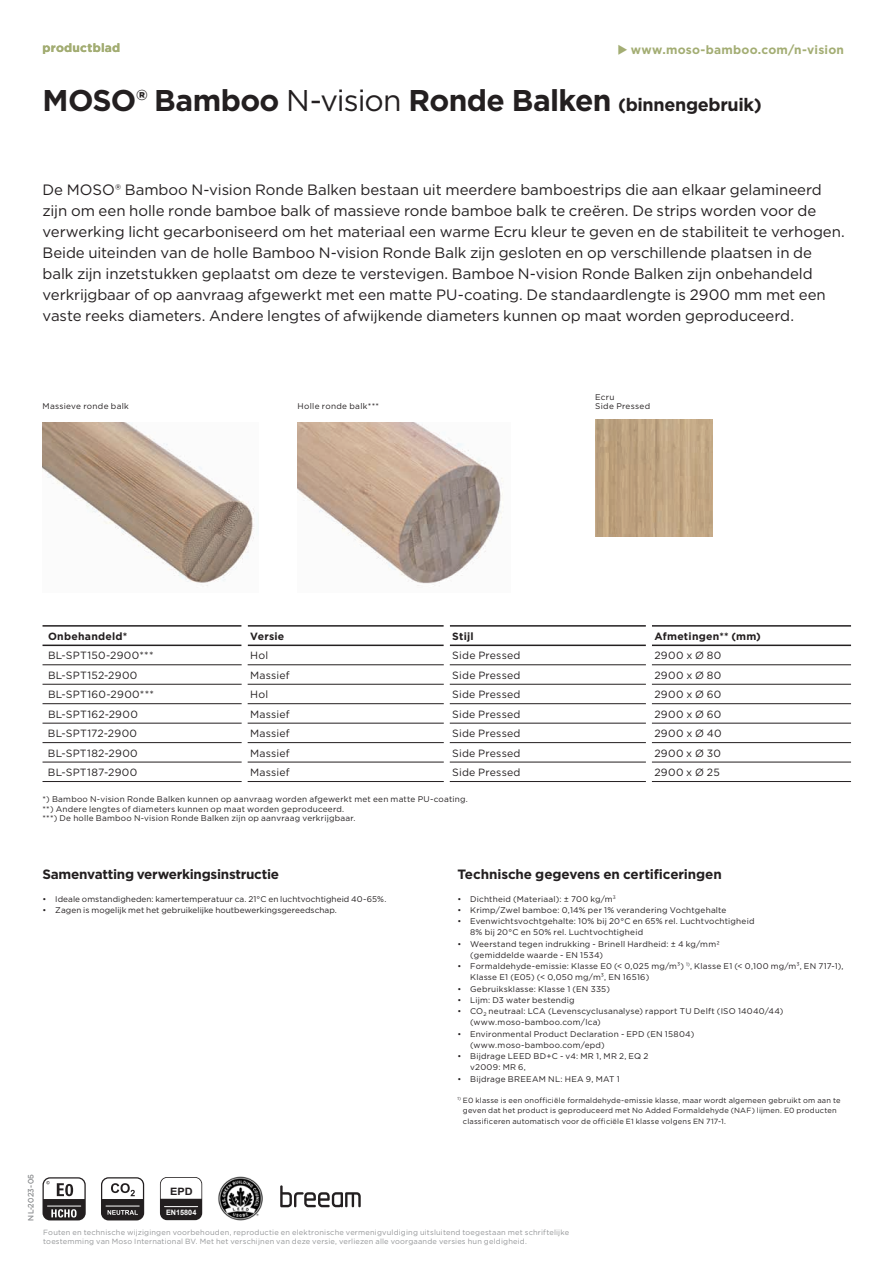
<style>
.page{position:relative;width:893px;height:1263px;background:#fff}
.page>*{position:absolute;margin:0;border:0;box-sizing:border-box;transform-origin:0 0}
.t1{font:700 30px "Gotham";letter-spacing:-.02em;color:#231f20}
.t2{font:15px/21px "Gotham";letter-spacing:-.005em;color:#231f20}
.t3{font:700 13.5px "Gotham";letter-spacing:-.02em;color:#231f20}
.t4{font:700 12px "Gotham";letter-spacing:.02em;color:#a3ad73}
.t5{font:10.5px "Gotham";letter-spacing:.02em;color:#231f20}
.t6{font:700 10.5px "Gotham";letter-spacing:.025em;color:#231f20}
.t7{font:700 10.2px "Arial";color:#231f20;scale:1.08 1}
.t8{font:8.25px/11.2px "Gotham";letter-spacing:.025em;color:#231f20}
.t9{font:8.25px "Gotham";letter-spacing:.005em;color:#231f20}
.t10{font:7.5px/9px "Gotham";letter-spacing:.025em;color:#949698}
.t11{font:7.5px/10.5px "Gotham";letter-spacing:.025em;color:#231f20}
.t12{font:700 7.35px "Arial";color:#fff}
.s1{font-weight:400}
.s2{font-size:18px}
</style>
<div class="page">
<img style="left:298px;top:422px;width:205px;height:164px">
<img style="left:43px;top:422px;width:211px;height:165px">
<img style="left:595px;top:420px;width:118px;height:117px">
<div style="left:101px;top:1177px;width:43px;height:43px;background:#231f20;border-radius:8px"></div>
<hr style="left:106px;top:1205px;width:34px;height:1px;background:#fff">
<svg style="left:102px;top:1178px;width:41px;height:21px"></svg>
<svg style="left:108px;top:1210px;width:30px;height:5px"></svg>
<img style="left:218px;top:1176px;width:45px;height:44px">
<div style="left:160px;top:1177px;width:42px;height:43px;background:#231f20;border-radius:7px"></div>
<svg style="left:161px;top:1178px;width:40px;height:21px"></svg>
<hr style="left:164px;top:1206px;width:34px;height:1px;background:#fff">
<svg style="left:280px;top:1185px;width:81px;height:22px"></svg>
<div style="left:43px;top:1177px;width:43px;height:43px;background:#231f20;border-radius:8px"></div>
<hr style="left:47px;top:1205px;width:34px;height:1px;background:#fff">
<svg style="left:51px;top:1209px;width:26px;height:8px"></svg>
<svg style="left:44px;top:1178px;width:40px;height:21px"></svg>
<hr style="left:43px;top:625px;width:199px;height:2px;background:#231f20">
<hr style="left:248px;top:625px;width:196px;height:2px;background:#231f20">
<hr style="left:450px;top:625px;width:196px;height:2px;background:#231f20">
<hr style="left:652px;top:625px;width:199px;height:2px;background:#231f20">
<hr style="left:43px;top:644px;width:199px;height:2px;background:#231f20">
<hr style="left:248px;top:644px;width:196px;height:2px;background:#231f20">
<hr style="left:450px;top:644px;width:196px;height:2px;background:#231f20">
<hr style="left:652px;top:644px;width:199px;height:2px;background:#231f20">
<hr style="left:43px;top:664px;width:199px;height:1px;background:#231f20">
<hr style="left:248px;top:664px;width:196px;height:1px;background:#231f20">
<hr style="left:450px;top:664px;width:196px;height:1px;background:#231f20">
<hr style="left:652px;top:664px;width:199px;height:1px;background:#231f20">
<hr style="left:43px;top:684px;width:199px;height:1px;background:#231f20">
<hr style="left:248px;top:684px;width:196px;height:1px;background:#231f20">
<hr style="left:450px;top:684px;width:196px;height:1px;background:#231f20">
<hr style="left:652px;top:684px;width:199px;height:1px;background:#231f20">
<hr style="left:43px;top:703px;width:199px;height:1px;background:#231f20">
<hr style="left:248px;top:703px;width:196px;height:1px;background:#231f20">
<hr style="left:450px;top:703px;width:196px;height:1px;background:#231f20">
<hr style="left:652px;top:703px;width:199px;height:1px;background:#231f20">
<hr style="left:43px;top:723px;width:199px;height:1px;background:#231f20">
<hr style="left:248px;top:723px;width:196px;height:1px;background:#231f20">
<hr style="left:450px;top:723px;width:196px;height:1px;background:#231f20">
<hr style="left:652px;top:723px;width:199px;height:1px;background:#231f20">
<hr style="left:43px;top:742px;width:199px;height:1px;background:#231f20">
<hr style="left:248px;top:742px;width:196px;height:1px;background:#231f20">
<hr style="left:450px;top:742px;width:196px;height:1px;background:#231f20">
<hr style="left:652px;top:742px;width:199px;height:1px;background:#231f20">
<hr style="left:43px;top:762px;width:199px;height:1px;background:#231f20">
<hr style="left:248px;top:762px;width:196px;height:1px;background:#231f20">
<hr style="left:450px;top:762px;width:196px;height:1px;background:#231f20">
<hr style="left:652px;top:762px;width:199px;height:1px;background:#231f20">
<hr style="left:43px;top:781px;width:199px;height:1px;background:#231f20">
<hr style="left:248px;top:781px;width:196px;height:1px;background:#231f20">
<hr style="left:450px;top:781px;width:196px;height:1px;background:#231f20">
<hr style="left:652px;top:781px;width:199px;height:1px;background:#231f20">
<h3 class="t4" style="left:43px;top:40px;width:79px">productblad</h3>
<h3 class="t4" style="left:617px;top:41px;width:228px">◆ www.moso-bamboo.com/n-vision</h3>
<h1 class="t1" style="left:43px;top:81px;width:721px">MOSO® Bamboo <span class="s1">N-vision</span> Ronde Balken <span class="s2">(binnengebruik)</span></h1>
<p class="t2" style="left:43px;top:179px;width:804px">De MOSO® Bamboo N-vision Ronde Balken bestaan uit meerdere bamboestrips die aan elkaar gelamineerd zijn om een holle ronde bamboe balk of massieve ronde bamboe balk te creëren. De strips worden voor de verwerking licht gecarboniseerd om het materiaal een warme Ecru kleur te geven en de stabiliteit te verhogen.<br>Beide uiteinden van de holle Bamboo N-vision Ronde Balk zijn gesloten en op verschillende plaatsen in de balk zijn inzetstukken geplaatst om deze te verstevigen. Bamboe N-vision Ronde Balken zijn onbehandeld verkrijgbaar of op aanvraag afgewerkt met een matte PU-coating. De standaardlengte is 2900 mm met een vaste reeks diameters. Andere lengtes of afwijkende diameters kunnen op maat worden geproduceerd.</p>
<p class="t8" style="left:43px;top:400px;width:88px">Massieve ronde balk</p>
<p class="t8" style="left:298px;top:400px;width:83px">Holle ronde balk***</p>
<p class="t8" style="left:595px;top:393px;width:56px;line-height:9px">Ecru<br>Side Pressed</p>
<p class="t6" style="left:48px;top:629px;width:81px">Onbehandeld*</p>
<p class="t6" style="left:250px;top:629px;width:36px">Versie</p>
<p class="t6" style="left:452px;top:629px;width:23px">Stijl</p>
<p class="t6" style="left:654px;top:629px;width:108px">Afmetingen** (mm)</p>
<p class="t5" style="left:48px;top:649px;width:107px">BL-SPT150-2900***</p>
<p class="t5" style="left:250px;top:649px;width:20px">Hol</p>
<p class="t5" style="left:452px;top:649px;width:70px">Side Pressed</p>
<p class="t5" style="left:654px;top:649px;width:68px">2900 x Ø 80</p>
<p class="t5" style="left:48px;top:668px;width:91px">BL-SPT152-2900</p>
<p class="t5" style="left:250px;top:668px;width:41px">Massief</p>
<p class="t5" style="left:452px;top:668px;width:70px">Side Pressed</p>
<p class="t5" style="left:654px;top:668px;width:68px">2900 x Ø 80</p>
<p class="t5" style="left:48px;top:688px;width:107px">BL-SPT160-2900***</p>
<p class="t5" style="left:250px;top:688px;width:20px">Hol</p>
<p class="t5" style="left:452px;top:688px;width:70px">Side Pressed</p>
<p class="t5" style="left:654px;top:688px;width:69px">2900 x Ø 60</p>
<p class="t5" style="left:48px;top:707px;width:91px">BL-SPT162-2900</p>
<p class="t5" style="left:250px;top:707px;width:41px">Massief</p>
<p class="t5" style="left:452px;top:707px;width:70px">Side Pressed</p>
<p class="t5" style="left:654px;top:707px;width:69px">2900 x Ø 60</p>
<p class="t5" style="left:48px;top:727px;width:91px">BL-SPT172-2900</p>
<p class="t5" style="left:250px;top:727px;width:41px">Massief</p>
<p class="t5" style="left:452px;top:727px;width:70px">Side Pressed</p>
<p class="t5" style="left:654px;top:727px;width:69px">2900 x Ø 40</p>
<p class="t5" style="left:48px;top:746px;width:91px">BL-SPT182-2900</p>
<p class="t5" style="left:250px;top:746px;width:41px">Massief</p>
<p class="t5" style="left:452px;top:746px;width:70px">Side Pressed</p>
<p class="t5" style="left:654px;top:746px;width:68px">2900 x Ø 30</p>
<p class="t5" style="left:48px;top:765px;width:91px">BL-SPT187-2900</p>
<p class="t5" style="left:250px;top:765px;width:41px">Massief</p>
<p class="t5" style="left:452px;top:765px;width:70px">Side Pressed</p>
<p class="t5" style="left:654px;top:765px;width:67px">2900 x Ø 25</p>
<p class="t8" style="left:43px;top:794px;width:427px;line-height:9.8px">*) Bamboo N-vision Ronde Balken kunnen op aanvraag worden afgewerkt met een matte PU-coating. **) Andere lengtes of diameters kunnen op maat worden geproduceerd.<br>***) De holle Bamboo N-vision Ronde Balken zijn op aanvraag verkrijgbaar.</p>
<h3 class="t3" style="left:43px;top:865px;width:238px">Samenvatting verwerkingsinstructie</h3>
<p class="t9" style="left:43px;top:893px;width:345px">• Ideale omstandigheden: kamertemperatuur ca. 21°C en luchtvochtigheid 40-65%.</p>
<p class="t9" style="left:43px;top:905px;width:296px">• Zagen is mogelijk met het gebruikelijke houtbewerkingsgereedschap.</p>
<h3 class="t3" style="left:457px;top:865px;width:266px">Technische gegevens en certificeringen</h3>
<p class="t8" style="left:457px;top:893px;width:160px">• Dichtheid (Materiaal): ± 700 kg/m<sup>3</sup></p>
<p class="t8" style="left:457px;top:904px;width:271px">• Krimp/Zwel bamboe: 0,14% per 1% verandering Vochtgehalte</p>
<p class="t8" style="left:470px;top:915px;width:286px;text-indent:-13px">• Evenwichtsvochtgehalte: 10% bij 20°C en 65% rel. Luchtvochtigheid<br>8% bij 20°C en 50% rel. Luchtvochtigheid</p>
<p class="t8" style="left:470px;top:938px;width:251px;text-indent:-13px">• Weerstand tegen indrukking - Brinell Hardheid: ± 4 kg/mm2 (gemiddelde waarde - EN 1534)</p>
<p class="t8" style="left:470px;top:960px;width:375px;text-indent:-13px">• Formaldehyde-emissie: Klasse E0 (&lt; 0,025 mg/m³) <sup>1)</sup>, Klasse E1 (&lt; 0,100 mg/m³, EN 717-1),<br>Klasse E1 (E05) (&lt; 0,050 mg/m³, EN 16516)</p>
<p class="t8" style="left:457px;top:983px;width:154px">• Gebruiksklasse: Klasse 1 (EN 335)</p>
<p class="t8" style="left:457px;top:994px;width:119px">• Lijm: D3 water bestendig</p>
<p class="t8" style="left:470px;top:1005px;width:315px;text-indent:-13px">• CO<sub>2</sub> neutraal: LCA (Levenscyclusanalyse) rapport TU Delft (ISO 14040/44) (www.moso-bamboo.com/lca)</p>
<p class="t8" style="left:470px;top:1028px;width:226px;text-indent:-13px">• Environmental Product Declaration - EPD (EN 15804) (www.moso-bamboo.com/epd)</p>
<p class="t8" style="left:470px;top:1050px;width:180px;text-indent:-13px">• Bijdrage LEED BD+C - v4: MR 1, MR 2, EQ 2 v2009: MR 6,</p>
<p class="t8" style="left:457px;top:1073px;width:164px">• Bijdrage BREEAM NL: HEA 9, MAT 1</p>
<p class="t11" style="left:463px;top:1094px;width:379px;text-indent:-6px"><sup>1)</sup> E0 klasse is een onofficiële formaldehyde-emissie klasse, maar wordt algemeen gebruikt om aan te geven dat het product is geproduceerd met No Added Formaldehyde (NAF) lijmen. E0 producten classificeren automatisch voor de officiële E1 klasse volgens EN 717-1.</p>
<p class="t10" style="left:26px;top:1179px;width:6px;rotate:-90deg">6</p>
<p class="t10" style="left:26px;top:1221px;width:48px;rotate:-90deg">NL-2023-05</p>
<p class="t7" style="left:170px;top:1184px;width:22px">EPD</p>
<p class="t12" style="left:166px;top:1207px;width:32px">EN15804</p>
<p class="t10" style="left:43px;top:1228px;width:527px">Fouten en technische wijzigingen voorbehouden, reproductie en elektronische vermenigvuldiging uitsluitend toegestaan met schriftelijke toestemming van Moso International BV. Met het verschijnen van deze versie, verliezen alle voorgaande versies hun geldigheid.</p>
</div>
